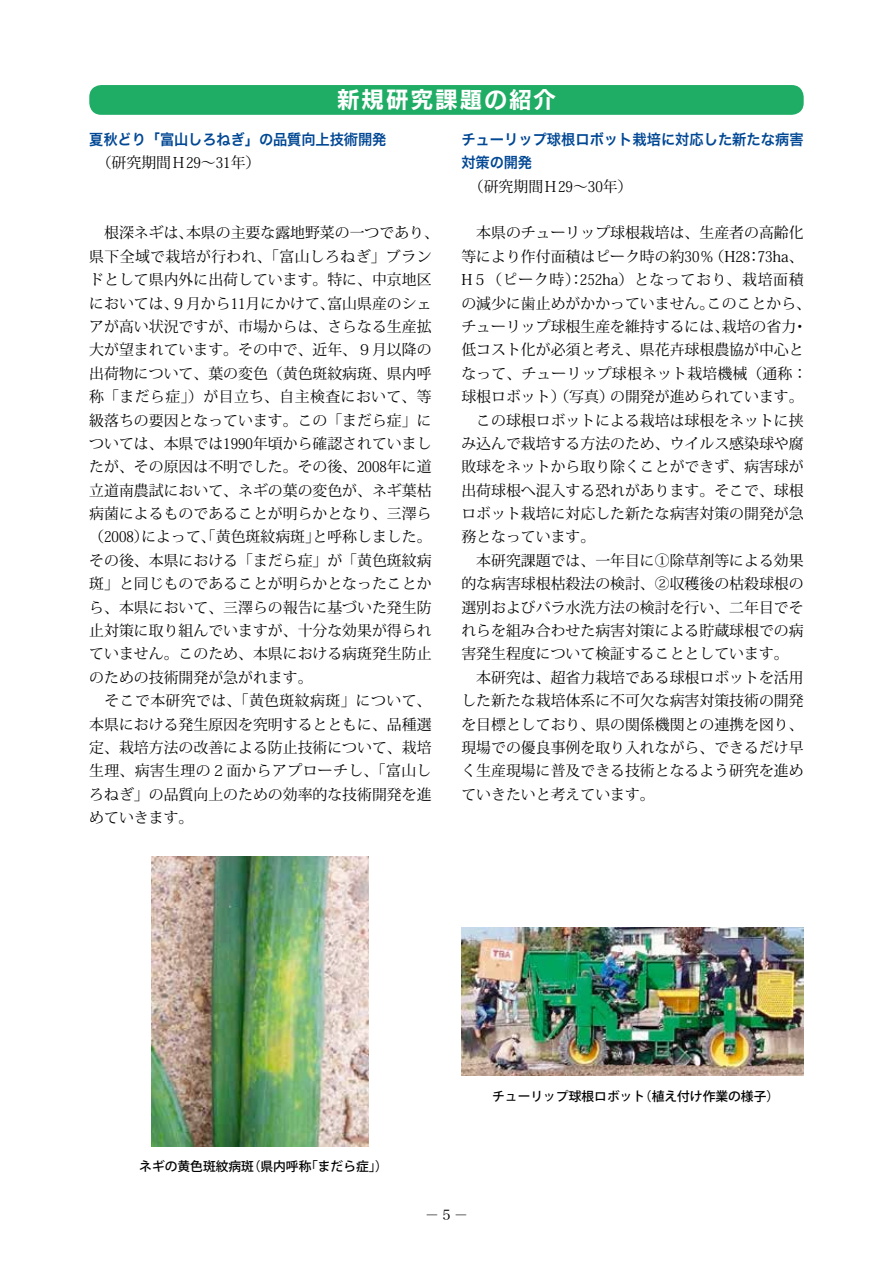
<style>
.page{position:relative;width:893px;height:1263px;background:#fff}
.page>*{position:absolute;margin:0;border:0;box-sizing:border-box;transform-origin:0 0}
.t1{font:22.35px "New Rodin Pro B";letter-spacing:.1em;color:#fff}
.t2{font:14.85px/23.4px "Koz Min Pro";color:#000}
.t3{font:14.85px/23.4px "Hira Kaku Pro W6";color:#004794;scale:.96 1}
.t4{font:500 13.8px "Koz Min Pro";color:#000}
.t5{font:500 12.75px "Koz Go Pro";color:#000}
.s1{font-family:"Hira Min Pro W3";font-weight:400}
</style>
<div class="page">
<div style="left:89px;top:85px;width:715px;height:30px;background:#1fac64;border-radius:12px"></div>
<img style="left:152px;top:857px;width:217px;height:289px">
<img style="left:461px;top:927px;width:343px;height:149px">
<h1 class="t1" style="left:337px;top:81px;width:220px">新規研究課題の紹介</h1>
<p class="t3" style="left:89px;top:127px;width:311px">夏秋どり「富山しろねぎ」の品質向上技術開発</p>
<p class="t2" style="left:89px;top:151px;width:173px">　（研究期間Ｈ29～31年）</p>
<p class="t2" style="left:89px;top:221px;width:351px">　根深ネギは、本県の主要な露地野菜の一つであり、県下全域で栽培が行われ、「富山しろねぎ」ブランドとして県内外に出荷しています。特に、中京地区においては、9月から11月にかけて、富山県産のシェアが高い状況ですが、市場からは、さらなる生産拡大が望まれています。その中で、近年、9月以降の出荷物について、葉の変色（黄色斑紋病斑、県内呼称「まだら症」）が目立ち、自主検査において、等級落ちの要因となっています。この「まだら症」については、本県では1990年頃から確認されていましたが、その原因は不明でした。その後、2008年に道立道南農試において、ネギの葉の変色が、ネギ葉枯病菌によるものであることが明らかとなり、三澤ら（2008）によって、「黄色斑紋病斑」と呼称しました。その後、本県における「まだら症」が「黄色斑紋病斑」と同じものであることが明らかとなったことから、本県において、三澤らの報告に基づいた発生防止対策に取り組んでいますが、十分な効果が得られていません。このため、本県における病斑発生防止のための技術開発が急がれます。<br>　そこで本研究では、「黄色斑紋病斑」について、本県における発生原因を究明するとともに、品種選定、栽培方法の改善による防止技術について、栽培生理、病害生理の２面からアプローチし、「富山しろねぎ」の品質向上のための効率的な技術開発を進めていきます。</p>
<p class="t3" style="left:461px;top:127px;width:358px">チューリップ球根ロボット栽培に対応した新たな病害対策の開発</p>
<p class="t2" style="left:461px;top:174px;width:173px">　（研究期間Ｈ29～30年）</p>
<p class="t2" style="left:461px;top:221px;width:351px">　本県のチューリップ球根栽培は、生産者の高齢化等により作付面積はピーク時の約30%（H28:73ha、<br>H5（ピーク時）:252ha）となっており、栽培面積の減少に歯止めがかかっていません。このことから、チューリップ球根生産を維持するには、栽培の省力・低コスト化が必須と考え、県花卉球根農協が中心となって、チューリップ球根ネット栽培機械（通称：球根ロボット）（写真）の開発が進められています。　この球根ロボットによる栽培は球根をネットに挟み込んで栽培する方法のため、ウイルス感染球や腐敗球をネットから取り除くことができず、病害球が出荷球根へ混入する恐れがあります。そこで、球根ロボット栽培に対応した新たな病害対策の開発が急務となっています。<br>　本研究課題では、一年目に①除草剤等による効果的な病害球根枯殺法の検討、②収穫後の枯殺球根の選別およびバラ水洗方法の検討を行い、二年目でそれらを組み合わせた病害対策による貯蔵球根での病害発生程度について検証することとしています。<br>　本研究は、超省力栽培である球根ロボットを活用した新たな栽培体系に不可欠な病害対策技術の開発を目標としており、県の関係機関との連携を図り、現場での優良事例を取り入れながら、できるだけ早く生産現場に普及できる技術となるよう研究を進めていきたいと考えています。</p>
<p class="t5" style="left:139px;top:1158px;width:250px">ネギの黄色斑紋病斑（県内呼称「まだら症」）</p>
<p class="t5" style="left:492px;top:1088px;width:289px">チューリップ球根ロボット（植え付け作業の様子）</p>
<p class="t4" style="left:425px;top:1205px;width:44px">−<span class="s1">5</span>−</p>
</div>
